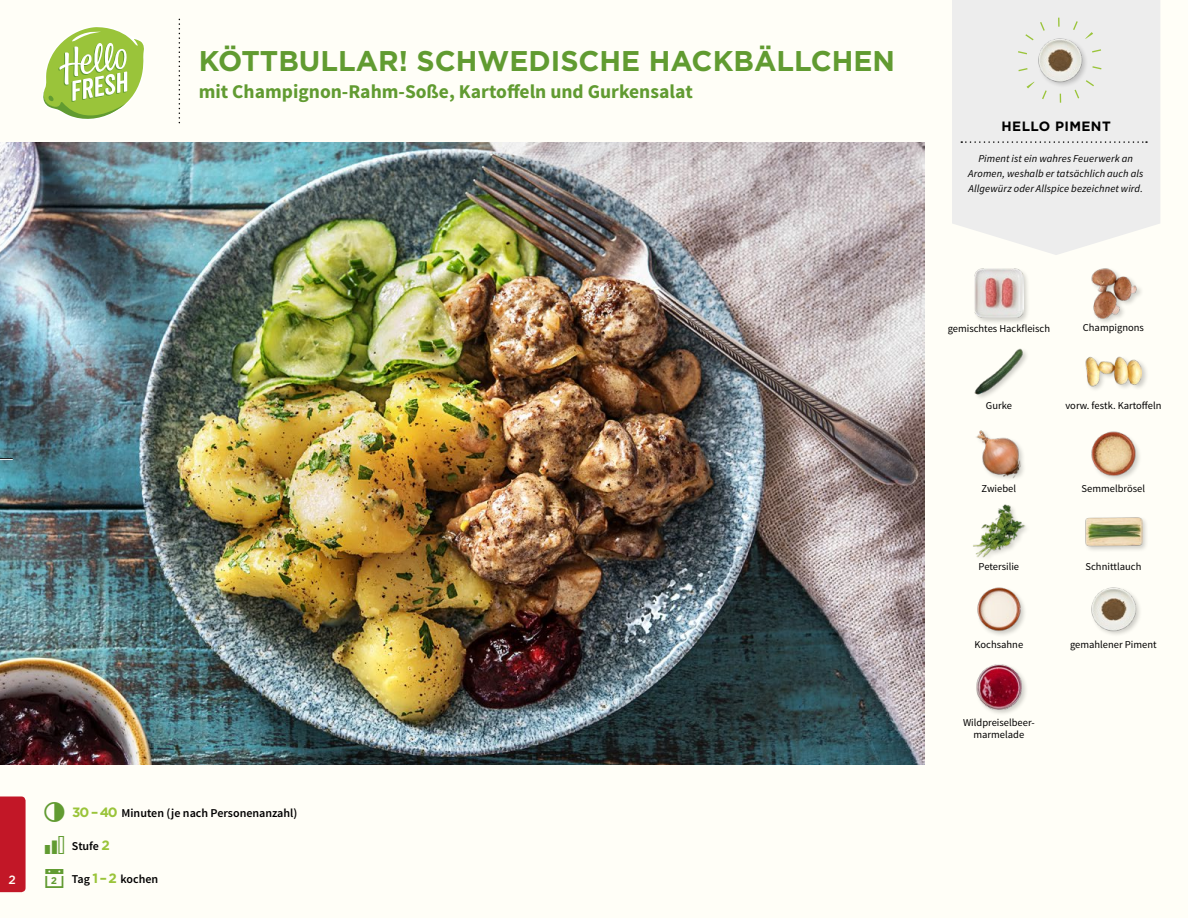
<style>
.page{position:relative;width:1188px;height:918px;background:#fffef7}
.page>*{position:absolute;margin:0;border:0;box-sizing:border-box;transform-origin:0 0}
.t1{font:700 28.5px "Gotham";color:#619b31}
.t2{font:700 19.5px "Source Sans Pro";color:#619b31}
.t3{font:700 13.5px "Gotham";letter-spacing:.03em;color:#000}
.t4{font:600 12px "Source Sans Pro";color:#000}
.t5{font:500 12px "Gotham";color:#fffef7}
.t6{font:10.5px/12px "Source Sans Pro";color:#000;text-align:center}
.t7{font:italic 10.5px/14.7px "Source Sans Pro";letter-spacing:.01em;color:#000;text-align:center}
.s1{font-family:"Gotham";font-weight:700;font-size:13.5px;color:#9ac43a}
</style>
<div class="page">
<svg style="left:43px;top:27px;width:101px;height:92px"></svg>
<svg style="left:952px;top:0;width:208px;height:255px;background:#eeeeed"></svg>
<svg style="left:961px;top:141px;width:186px;height:2px"></svg>
<img style="left:1031px;top:31px;width:57px;height:58px">
<div style="left:1017px;top:18px;width:85px;height:85px;border:9px dashed #9ac43a;border-radius:50%"></div>
<img style="left:0;top:142px;width:925px;height:623px">
<img style="left:1091px;top:587px;width:49px;height:48px">
<img style="left:973px;top:504px;width:53px;height:54px">
<img style="left:976px;top:664px;width:50px;height:50px">
<img style="left:977px;top:587px;width:48px;height:48px">
<div style="left:1085px;top:516px;width:63px;height:37px;background:#000;opacity:.2"></div>
<img style="left:1085px;top:516px;width:57px;height:37px">
<img style="left:1091px;top:431px;width:49px;height:49px">
<img style="left:976px;top:430px;width:48px;height:49px">
<img style="left:974px;top:348px;width:53px;height:50px">
<div style="left:1084px;top:356px;width:65px;height:36px;background:#000;opacity:.2"></div>
<img style="left:1085px;top:356px;width:57px;height:36px">
<img style="left:1091px;top:268px;width:50px;height:53px">
<div style="left:973px;top:267px;width:58px;height:58px;background:#000;opacity:.2"></div>
<img style="left:974px;top:269px;width:49px;height:49px">
<div style="left:0;top:796px;width:26px;height:96px;background:#c21727"></div>
<svg style="left:0;top:458px;width:13px;height:2px"></svg>
<h1 class="t1" style="left:199px;top:42px;width:698px">KÖTTBULLAR! SCHWEDISCHE HACKBÄLLCHEN</h1>
<h2 class="t2" style="left:199px;top:79px;width:496px">mit Champignon-Rahm-Soße, Kartoffeln und Gurkensalat</h2>
<p class="t4" style="left:72px;top:805px;width:227px"><span class="s1">30 –40</span> Minuten (je nach Personenanzahl)</p>
<p class="t4" style="left:72px;top:838px;width:40px">Stufe <span class="s1">2</span></p>
<p class="t5" style="left:9px;top:872px;width:6px">1</p>
<p class="t4" style="left:72px;top:871px;width:88px">Tag <span class="s1">1 –2</span> kochen</p>
<p class="t5" style="left:9px;top:872px;width:9px">2</p>
<p class="t3" style="left:1002px;top:117px;width:111px">HELLO PIMENT</p>
<p class="t7" style="left:968px;top:152px;width:177px">Piment ist ein wahres Feuerwerk an<br>Aromen, weshalb er tatsächlich auch als<br>Allgewürz oder Allspice bezeichnet wird.</p>
<p class="t6" style="left:948px;top:322px;width:104px">gemischtes Hackfleisch</p>
<p class="t6" style="left:1083px;top:322px;width:63px">Champignons</p>
<p class="t6" style="left:986px;top:400px;width:28px">Gurke</p>
<p class="t6" style="left:1065px;top:400px;width:98px">vorw. festk. Kartoffeln</p>
<p class="t6" style="left:982px;top:483px;width:36px">Zwiebel</p>
<p class="t6" style="left:1082px;top:483px;width:65px">Semmelbrösel</p>
<p class="t6" style="left:979px;top:561px;width:42px">Petersilie</p>
<p class="t6" style="left:1086px;top:561px;width:57px">Schnittlauch</p>
<p class="t6" style="left:975px;top:639px;width:50px">Kochsahne</p>
<p class="t6" style="left:1070px;top:638px;width:88px">gemahlener Piment</p>
<p class="t6" style="left:963px;top:716px;width:73px">Wildpreiselbeer&shy;marmelade</p>
</div>
